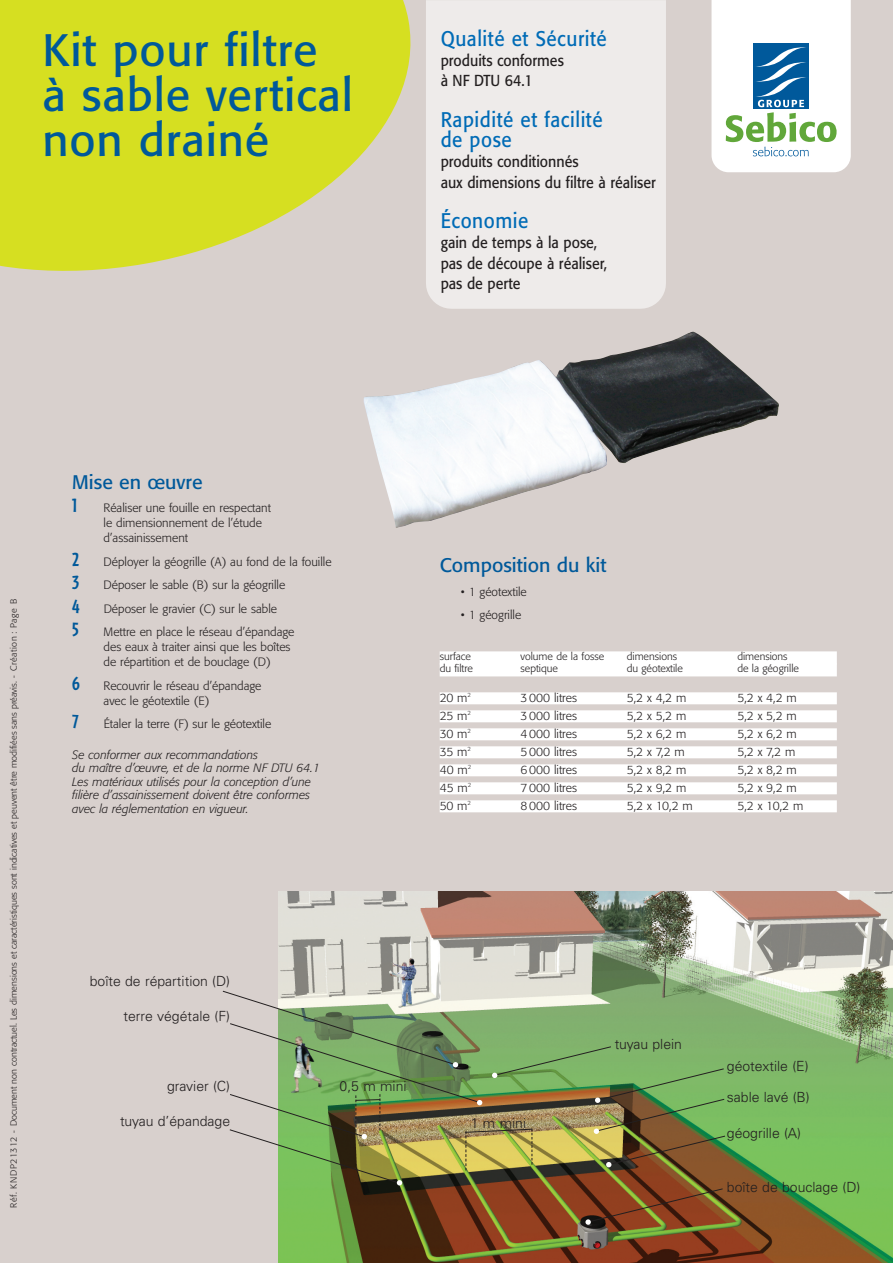
<style>
.page{position:relative;width:893px;height:1263px;background:#d8d0cd}
.page>*{position:absolute;margin:0;border:0;box-sizing:border-box;transform-origin:0 0}
.t1{font:45px/45px "Formata";letter-spacing:.015em;color:#00599a}
.t2{font:21px/20.2px "Formata";letter-spacing:.03em;color:#006bb6;scale:.9 1}
.t3{font:19.5px "Formata";color:#00599a}
.t4{font:700 19.5px "Cafeteria";color:#00599a}
.t5{font:15.75px/20.2px "Formata";color:#231f20;scale:.9 1}
.t6{font:300 13.95px "Univers";color:#231f20}
.t7{font:300 12px/15px "Formata";color:#231f20}
.t8{font:italic 300 12px/13.5px "Formata";color:#231f20}
.t9{font:300 10.5px "Formata";color:#231f20}
.t10{font:300 9px "Formata";color:#231f20}
.s1{font-family:"Cafeteria";font-weight:700;font-size:19.5px;color:#00599a}
</style>
<div class="page">
<svg style="left:711px;top:0;width:140px;height:172px;background:#d2e2e4"></svg>
<div style="left:427px;top:0;width:239px;height:309px;background:#eeebea"></div>
<svg style="left:0;top:0;width:427px;height:289px;fill:#d6df21"></svg>
<div style="left:440px;top:651px;width:397px;height:13px;background:#fff"></div>
<div style="left:440px;top:663px;width:397px;height:13px;background:#fff"></div>
<div style="left:440px;top:692px;width:397px;height:12px;background:#fff"></div>
<div style="left:440px;top:710px;width:397px;height:12px;background:#fff"></div>
<div style="left:440px;top:728px;width:397px;height:12px;background:#fff"></div>
<div style="left:440px;top:746px;width:397px;height:12px;background:#fff"></div>
<div style="left:440px;top:764px;width:397px;height:12px;background:#fff"></div>
<div style="left:440px;top:782px;width:397px;height:12px;background:#fff"></div>
<div style="left:440px;top:800px;width:397px;height:12px;background:#fff"></div>
<img style="left:363px;top:331px;width:416px;height:197px">
<img style="left:278px;top:891px;width:615px;height:372px">
<img style="left:222px;top:990px;width:504px;height:235px">
<h1 class="t1" style="left:43px;top:31px;width:312px">Kit pour filtre<br>à sable vertical non drainé</h1>
<h2 class="t2" style="left:441px;top:30px;width:186px">Qualité et Sécurité</h2>
<h3 class="t5" style="left:441px;top:52px;width:138px">produits conformes à NF DTU 64.1</h3>
<h2 class="t2" style="left:441px;top:111px;width:182px">Rapidité et facilité de pose</h2>
<h3 class="t5" style="left:441px;top:153px;width:241px">produits conditionnés<br>aux dimensions du filtre à réaliser</h3>
<h2 class="t2" style="left:441px;top:212px;width:99px">Économie</h2>
<h3 class="t5" style="left:441px;top:234px;width:186px">gain de temps à la pose, pas de découpe à réaliser, pas de perte</h3>
<p class="t10" style="left:10px;top:1208px;width:610px;rotate:-90deg">Réf. KNDP21312 - Document non contractuel. Les dimensions et caractéristiques sont indicatives et peuvent être modifiées sans préavis. - Création : Page B</p>
<h3 class="t3" style="left:72px;top:473px;width:132px">Mise en œuvre</h3>
<h3 class="t4" style="left:72px;top:494px;width:6px">1</h3>
<p class="t7" style="left:104px;top:501px;width:169px">Réaliser une fouille en respectant le dimensionnement de l’étude d’assainissement</p>
<p class="t7" style="left:72px;top:550px;width:261px;line-height:23.5px"><span class="s1">2</span> Déployer la géogrille (A) au fond de la fouille<br><span class="s1">3</span> Déposer le sable (B) sur la géogrille<br><span class="s1">4</span> Déposer le gravier (C) sur le sable</p>
<h3 class="t4" style="left:72px;top:618px;width:8px">5</h3>
<p class="t7" style="left:104px;top:625px;width:192px">Mettre en place le réseau d’épandage des eaux à traiter ainsi que les boîtes de répartition et de bouclage (D)</p>
<p class="t7" style="left:104px;top:679px;width:159px;text-indent:-31px"><span class="s1">6</span> Recouvrir le réseau d’épandage avec le géotextile (E)</p>
<h3 class="t4" style="left:72px;top:710px;width:8px">7</h3>
<p class="t7" style="left:104px;top:717px;width:169px">Étaler la terre (F) sur le géotextile</p>
<p class="t8" style="left:72px;top:748px;width:249px">Se conformer aux recommandations<br>du maître d’œuvre, et de la norme NF DTU 64.1<br>Les matériaux utilisés pour la conception d’une filière d’assainissement doivent être conformes avec la réglementation en vigueur.</p>
<h3 class="t3" style="left:440px;top:557px;width:168px">Composition du kit</h3>
<p class="t7" style="left:461px;top:585px;width:67px">• 1 géotextile</p>
<p class="t7" style="left:461px;top:608px;width:62px">• 1 géogrille</p>
<p class="t9" style="left:440px;top:652px;width:33px">surface</p>
<p class="t9" style="left:520px;top:652px;width:85px">volume de la fosse</p>
<p class="t9" style="left:627px;top:652px;width:52px">dimensions</p>
<p class="t9" style="left:737px;top:652px;width:52px">dimensions</p>
<p class="t9" style="left:440px;top:664px;width:35px">du filtre</p>
<p class="t9" style="left:520px;top:664px;width:39px">septique</p>
<p class="t9" style="left:627px;top:664px;width:58px">du géotextile</p>
<p class="t9" style="left:737px;top:664px;width:63px">de la géogrille</p>
<p class="t7" style="left:440px;top:691px;width:33px">20 m<sup>2</sup></p>
<p class="t7" style="left:520px;top:691px;width:58px">3000 litres</p>
<p class="t7" style="left:627px;top:691px;width:61px">5,2 x 4,2 m</p>
<p class="t7" style="left:737px;top:691px;width:61px">5,2 x 4,2 m</p>
<p class="t7" style="left:440px;top:709px;width:33px">25 m<sup>2</sup></p>
<p class="t7" style="left:520px;top:709px;width:58px">3000 litres</p>
<p class="t7" style="left:627px;top:709px;width:61px">5,2 x 5,2 m</p>
<p class="t7" style="left:737px;top:709px;width:61px">5,2 x 5,2 m</p>
<p class="t7" style="left:440px;top:727px;width:33px">30 m<sup>2</sup></p>
<p class="t7" style="left:520px;top:727px;width:58px">4000 litres</p>
<p class="t7" style="left:627px;top:727px;width:61px">5,2 x 6,2 m</p>
<p class="t7" style="left:737px;top:727px;width:61px">5,2 x 6,2 m</p>
<p class="t7" style="left:440px;top:745px;width:33px">35 m<sup>2</sup></p>
<p class="t7" style="left:520px;top:745px;width:58px">5000 litres</p>
<p class="t7" style="left:627px;top:745px;width:60px">5,2 x 7,2 m</p>
<p class="t7" style="left:737px;top:745px;width:60px">5,2 x 7,2 m</p>
<p class="t7" style="left:440px;top:763px;width:33px">40 m<sup>2</sup></p>
<p class="t7" style="left:520px;top:763px;width:58px">6000 litres</p>
<p class="t7" style="left:627px;top:763px;width:61px">5,2 x 8,2 m</p>
<p class="t7" style="left:737px;top:763px;width:61px">5,2 x 8,2 m</p>
<p class="t7" style="left:440px;top:781px;width:33px">45 m<sup>2</sup></p>
<p class="t7" style="left:520px;top:781px;width:58px">7000 litres</p>
<p class="t7" style="left:627px;top:781px;width:61px">5,2 x 9,2 m</p>
<p class="t7" style="left:737px;top:781px;width:61px">5,2 x 9,2 m</p>
<p class="t7" style="left:440px;top:799px;width:33px">50 m<sup>2</sup></p>
<p class="t7" style="left:520px;top:799px;width:58px">8000 litres</p>
<p class="t7" style="left:627px;top:799px;width:68px">5,2 x 10,2 m</p>
<p class="t7" style="left:737px;top:799px;width:68px">5,2 x 10,2 m</p>
<p class="t6" style="left:90px;top:976px;width:142px">boîte de répartition (D)</p>
<p class="t6" style="left:123px;top:1011px;width:108px">terre végétale (F)</p>
<p class="t6" style="left:167px;top:1081px;width:65px">gravier (C)</p>
<p class="t6" style="left:120px;top:1116px;width:112px">tuyau d’épandage</p>
<p class="t6" style="left:340px;top:1080px;width:68px">0,5 m mini</p>
<p class="t6" style="left:471px;top:1118px;width:57px">1 m mini</p>
<p class="t6" style="left:615px;top:1039px;width:69px">tuyau plein</p>
<p class="t6" style="left:727px;top:1061px;width:83px">géotextile (E)</p>
<p class="t6" style="left:727px;top:1091px;width:84px">sable lavé (B)</p>
<p class="t6" style="left:727px;top:1128px;width:76px">géogrille (A)</p>
<p class="t6" style="left:727px;top:1182px;width:135px">boîte de bouclage (D)</p>
</div>
